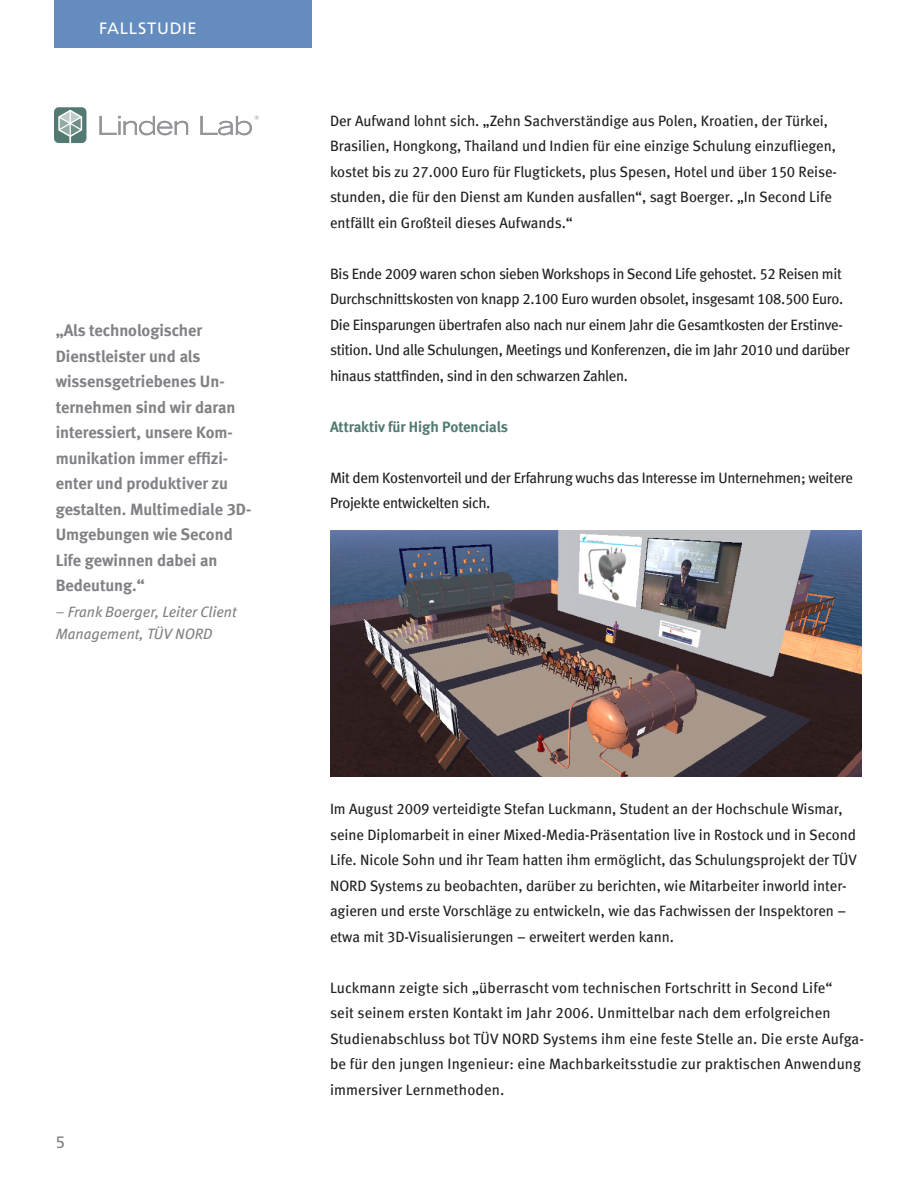
<style>
.page{position:relative;width:918px;height:1188px;background:#fff}
.page>*{position:absolute;margin:0;border:0;box-sizing:border-box;transform-origin:0 0}
.t1{font:16.5px/25.5px "Meta Bold LF";color:#808285}
.t2{font:16.5px "Frutiger LT Std";letter-spacing:.045em;color:#fff}
.t3{font:16.5px "Frutiger LT Std";color:#808285}
.t4{font:15px/25.5px "Meta Book LF";color:#231f20}
.t5{font:15px/25.5px "Meta Book LF";letter-spacing:-.02em;color:#231f20}
.t6{font:italic 15px/22.5px "Meta Book LF";color:#808285}
.subhead{font:15px "Meta Bold LF";letter-spacing:-.005em;color:#537a72}
</style>
<div class="page">
<svg style="left:100px;top:116px;width:88px;height:19px"></svg>
<svg style="left:54px;top:107px;width:32px;height:36px"></svg>
<svg style="left:200px;top:116px;width:59px;height:19px"></svg>
<div style="left:54px;top:0;width:258px;height:48px;background:#658cbe"></div>
<img style="left:330px;top:531px;width:532px;height:246px">
<p class="t2" style="left:99px;top:18px;width:99px">FALLSTUDIE</p>
<p class="t1" style="left:56px;top:318px;width:197px">„Als technologischer<br>Dienstleister und als wissensgetriebenes Un&shy;ternehmen sind wir daran interessiert, unsere Kom&shy;munikation immer effizi&shy;enter und produktiver zu gestalten. Multimediale 3D-<br>Umgebungen wie Second<br>Life gewinnen dabei an<br>Bedeutung.“</p>
<p class="t6" style="left:56px;top:600px;width:182px">– Frank Boerger, Leiter Client<br>Management, TÜV NORD</p>
<p class="t3" style="left:56px;top:1133px;width:11px">5</p>
<p class="t4" style="left:330px;top:108px;width:509px">Der Aufwand lohnt sich. „Zehn Sachverständige aus Polen, Kroatien, der Türkei, Brasilien, Hongkong, Thailand und Indien für eine einzige Schulung einzufliegen, kostet bis zu 27.000 Euro für Flugtickets, plus Spesen, Hotel und über 150 Reise&shy;stunden, die für den Dienst am Kunden ausfallen“, sagt Boerger. „In Second Life entfällt ein Großteil dieses Aufwands.“</p>
<p class="t5" style="left:330px;top:261px;width:521px">Bis Ende 2009 waren schon sieben Workshops in Second Life gehostet. 52 Reisen mit Durchschnittskosten von knapp 2.100 Euro wurden obsolet, insgesamt 108.500 Euro.<br>Die Einsparungen übertrafen also nach nur einem Jahr die Gesamtkosten der Erstinve&shy;stition. Und alle Schulungen, Meetings und Konferenzen, die im Jahr 2010 und darüber hinaus stattfinden, sind in den schwarzen Zahlen.</p>
<p class="subhead" style="left:330px;top:418px;width:180px">Attraktiv für High Potencials</p>
<p class="t5" style="left:330px;top:465px;width:525px">Mit dem Kostenvorteil und der Erfahrung wuchs das Interesse im Unternehmen; weitere<br>Projekte entwickelten sich.</p>
<p class="t4" style="left:330px;top:796px;width:528px">Im August 2009 verteidigte Stefan Luckmann, Student an der Hochschule Wismar, seine Diplomarbeit in einer Mixed-Media-Präsentation live in Rostock und in Second Life. Nicole Sohn und ihr Team hatten ihm ermöglicht, das Schulungsprojekt der TÜV NORD Systems zu beobachten, darüber zu berichten, wie Mitarbeiter inworld inter&shy;agieren und erste Vorschläge zu entwickeln, wie das Fachwissen der Inspektoren – etwa mit 3D-Visualisierungen – erweitert werden kann.</p>
<p class="t4" style="left:330px;top:975px;width:536px">Luckmann zeigte sich „überrascht vom technischen Fortschritt in Second Life“<br>seit seinem ersten Kontakt im Jahr 2006. Unmittelbar nach dem erfolgreichen Studienabschluss bot TÜV NORD Systems ihm eine feste Stelle an. Die erste Aufga&shy;be für den jungen Ingenieur: eine Machbarkeitsstudie zur praktischen Anwendung immersiver Lernmethoden.</p>
</div>
